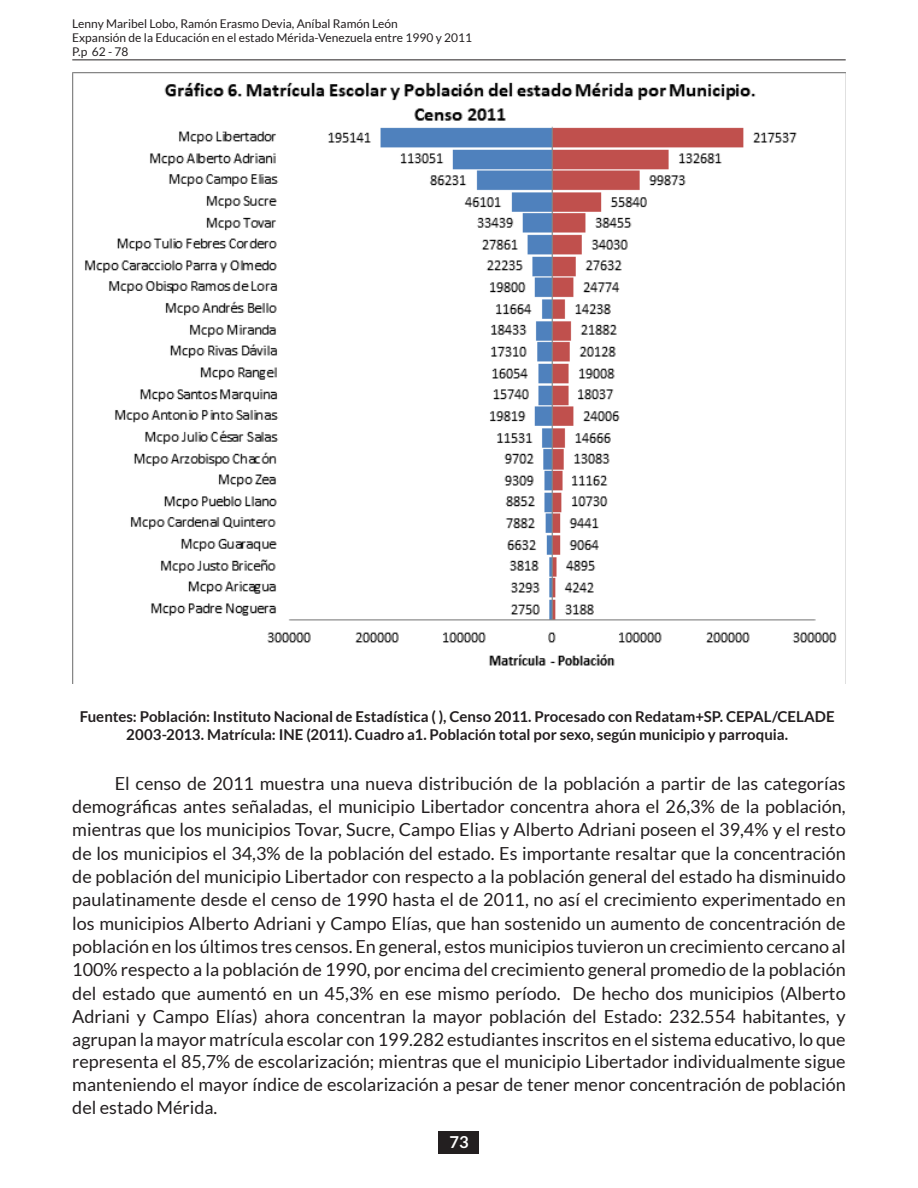
<style>
.page{position:relative;width:918px;height:1188px;background:#fff}
.page>*{position:absolute;margin:0;border:0;box-sizing:border-box;transform-origin:0 0}
.Cuerpo_de_texto{font:18px/23.1px "Lato";color:#231f20;text-align:justify}
.t1{font:700 16.5px "Lato";color:#fff}
.Autor_Centro{font:700 15px/18px "Lato";color:#231f20;text-align:center}
.t2{font:12px "Lato";color:#231f20}
</style>
<div class="page">
<div style="left:439px;top:1131px;width:40px;height:23px;background:#231f20"></div>
<img style="left:72px;top:72px;width:774px;height:611px">
<hr style="left:72px;top:60px;width:774px;height:1px;background:#231f20">
<p class="t2" style="left:72px;top:16px;width:327px">Lenny Maribel Lobo, Ramón Erasmo Devia, Aníbal Ramón León</p>
<p class="t2" style="left:72px;top:31px;width:401px">Expansión de la Educación en el estado Mérida-Venezuela entre 1990 y 2011</p>
<p class="t2" style="left:72px;top:45px;width:58px">P.p 62 - 78</p>
<p class="Autor_Centro" style="left:80px;top:707px;width:757px">Fuentes: Población: Instituto Nacional de Estadística ( ), Censo 2011. Procesado con Redatam+SP. CEPAL/CELADE<br>2003-2013. Matrícula: INE (2011). Cuadro a1. Población total por sexo, según municipio y parroquia.</p>
<p class="Cuerpo_de_texto" style="left:72px;top:771px;width:775px;text-indent:43px">El censo de 2011 muestra una nueva distribución de la población a partir de las categorías demográficas antes señaladas, el municipio Libertador concentra ahora el 26,3% de la población, mientras que los municipios Tovar, Sucre, Campo Elias y Alberto Adriani poseen el 39,4% y el resto de los municipios el 34,3% de la población del estado. Es importante resaltar que la concentración de población del municipio Libertador con respecto a la población general del estado ha disminuido paulatinamente desde el censo de 1990 hasta el de 2011, no así el crecimiento experimentado en los municipios Alberto Adriani y Campo Elías, que han sostenido un aumento de concentración de población en los últimos tres censos. En general, estos municipios tuvieron un crecimiento cercano al 100% respecto a la población de 1990, por encima del crecimiento general promedio de la población del estado que aumentó en un 45,3% en ese mismo período. De hecho dos municipios (Alberto Adriani y Campo Elías) ahora concentran la mayor población del Estado: 232.554 habitantes, y agrupan la mayor matrícula escolar con 199.282 estudiantes inscritos en el sistema educativo, lo que representa el 85,7% de escolarización; mientras que el municipio Libertador individualmente sigue manteniendo el mayor índice de escolarización a pesar de tener menor concentración de población del estado Mérida.</p>
<p class="t1" style="left:449px;top:1132px;width:21px">73</p>
</div>
